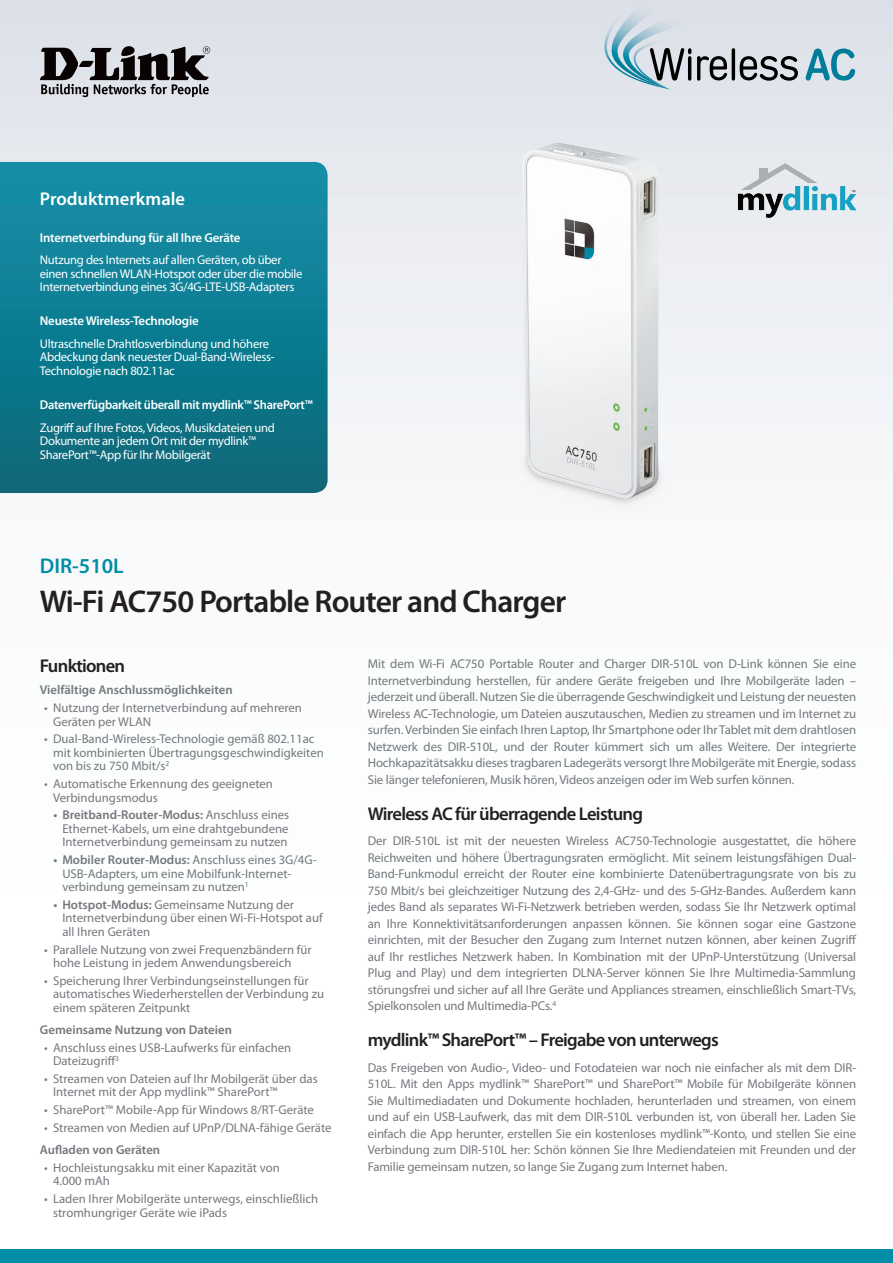
<style>
.page{position:relative;width:893px;height:1263px;background:#fff}
.page>*{position:absolute;margin:0;border:0;box-sizing:border-box;transform-origin:0 0}
.Product_Name__Cover{font:600 31.5px "Myriad Pro";letter-spacing:-.025em;color:#231f20}
.Model_Number__Cover{font:600 21.3px "Myriad Pro";color:#008da8}
.Description_Topic{font:600 18.6px "Myriad Pro";letter-spacing:-.04em;color:#231f20}
.Highlights_Title{font:600 18.6px "Myriad Pro";color:#fff}
.Features_Title{font:600 18.6px "Myriad Pro";letter-spacing:-.04em;color:#231f20}
.Description_Text{font:12.9px/16.5px "Myriad Pro";letter-spacing:-.01em;color:#74787d;text-align:justify}
.Highlights_Category{font:600 12.9px "Myriad Pro";letter-spacing:-.02em;color:#fff}
.t1{font:12.75px/13.5px "Myriad Pro";color:#74787d}
.Features_Category{font:600 12.75px "Myriad Pro";color:#74787d}
.Highlights_Text{font:12.6px/13.5px "Myriad Pro";letter-spacing:-.025em;color:#fff}
.s1{font-weight:600}
</style>
<div class="page">
<div style="left:0;top:0;width:893px;height:1084px;background:linear-gradient(to bottom,#e3e6ec,#fff)"></div>
<div style="left:0;top:1249px;width:893px;height:14px;background:#008da8"></div>
<svg style="left:0;top:162px;width:328px;height:331px;background:#0f7c90"></svg>
<svg style="left:40px;top:46px;width:170px;height:51px;background:#807f83"></svg>
<img style="left:486px;top:108px;width:209px;height:423px">
<img style="left:726px;top:147px;width:140px;height:85px">
<img style="left:602px;top:8px;width:47px;height:82px">
<img style="left:609px;top:0;width:94px;height:86px">
<svg style="left:650px;top:48px;width:41px;height:42px;background:#969ca1"></svg>
<svg style="left:697px;top:48px;width:101px;height:33px;background:#9a9ca1"></svg>
<svg style="left:806px;top:49px;width:49px;height:32px;background:#7eb6c7"></svg>
<p class="Highlights_Title" style="left:40px;top:187px;width:147px">Produktmerkmale</p>
<p class="Highlights_Category" style="left:40px;top:229px;width:202px">Internetverbindung für all Ihre Geräte</p>
<p class="Highlights_Text" style="left:40px;top:253px;width:264px">Nutzung des Internets auf allen Geräten, ob über einen schnellen WLAN-Hotspot oder über die mobile<br>Internetverbindung eines 3G/4G-LTE-USB-Adapters</p>
<p class="Highlights_Category" style="left:40px;top:313px;width:160px">Neueste Wireless-Technologie</p>
<p class="Highlights_Text" style="left:40px;top:337px;width:236px">Ultraschnelle Drahtlosverbindung und höhere<br>Abdeckung dank neuester Dual-Band-Wireless-<br>Technologie nach 802.11ac</p>
<p class="Highlights_Category" style="left:40px;top:397px;width:274px">Datenverfügbarkeit überall mit mydlink™ SharePort™</p>
<p class="Highlights_Text" style="left:40px;top:421px;width:237px">Zugriff auf Ihre Fotos, Videos, Musikdateien und<br>Dokumente an jedem Ort mit der mydlink™<br>SharePort™-App für Ihr Mobilgerät</p>
<p class="Model_Number__Cover" style="left:40px;top:552px;width:85px">DIR-510L</p>
<p class="Product_Name__Cover" style="left:40px;top:582px;width:528px">Wi-Fi AC750 Portable Router and Charger</p>
<p class="Features_Title" style="left:40px;top:654px;width:87px">Funktionen</p>
<p class="Features_Category" style="left:40px;top:682px;width:194px">Vielfältige Anschlussmöglichkeiten</p>
<p class="t1" style="left:53px;top:701px;width:250px;text-indent:-9px">• Nutzung der Internetverbindung auf mehreren<br>Geräten per WLAN</p>
<p class="t1" style="left:53px;top:732px;width:272px;text-indent:-9px">• Dual-Band-Wireless-Technologie gemäß 802.11ac mit kombinierten Übertragungsgeschwindigkeiten von bis zu 750 Mbit/s<sup>2</sup></p>
<p class="t1" style="left:53px;top:777px;width:221px;text-indent:-9px">• Automatische Erkennung des geeigneten<br>Verbindungsmodus</p>
<p class="t1" style="left:62px;top:808px;width:228px;text-align:justify;text-indent:-9px"><span class="s1">• Breitband-Router-Modus:</span> Anschluss eines Ethernet-Kabels, um eine drahtgebundene Internetverbindung gemeinsam zu nutzen</p>
<p class="t1" style="left:62px;top:853px;width:256px;text-indent:-9px"><span class="s1">• Mobiler Router-Modus:</span> Anschluss eines 3G/4G-<br>USB-Adapters, um eine Mobilfunk-Internet&shy;verbindung gemeinsam zu nutzen<sup>1</sup></p>
<p class="t1" style="left:62px;top:898px;width:262px;text-indent:-9px"><span class="s1">• Hotspot-Modus:</span> Gemeinsame Nutzung der<br>Internetverbindung über einen Wi-Fi-Hotspot auf all Ihren Geräten</p>
<p class="t1" style="left:53px;top:942px;width:260px;text-indent:-9px">• Parallele Nutzung von zwei Frequenzbändern für hohe Leistung in jedem Anwendungsbereich</p>
<p class="t1" style="left:53px;top:974px;width:273px;text-indent:-9px">• Speicherung Ihrer Verbindungseinstellungen für automatisches Wiederherstellen der Verbindung zu einem späteren Zeitpunkt</p>
<p class="Features_Category" style="left:40px;top:1021px;width:194px">Gemeinsame Nutzung von Dateien</p>
<p class="t1" style="left:53px;top:1040px;width:240px;text-indent:-9px">• Anschluss eines USB-Laufwerks für einfachen<br>Dateizugriff<sup>3</sup></p>
<p class="t1" style="left:53px;top:1072px;width:266px;text-indent:-9px">• Streamen von Dateien auf Ihr Mobilgerät über das<br>Internet mit der App mydlink™ SharePort™</p>
<p class="t1" style="left:44px;top:1103px;width:271px">• SharePort™ Mobile-App für Windows 8/RT-Geräte</p>
<p class="t1" style="left:44px;top:1121px;width:289px">• Streamen von Medien auf UPnP/DLNA-fähige Geräte</p>
<p class="Features_Category" style="left:40px;top:1141px;width:122px">Aufladen von Geräten</p>
<p class="t1" style="left:53px;top:1160px;width:228px;text-indent:-9px">• Hochleistungsakku mit einer Kapazität von<br>4.000 mAh</p>
<p class="t1" style="left:53px;top:1192px;width:267px;text-indent:-9px">• Laden Ihrer Mobilgeräte unterwegs, einschließlich stromhungriger Geräte wie iPads</p>
<p class="Description_Text" style="left:368px;top:655px;width:490px">Mit dem Wi-Fi AC750 Portable Router and Charger DIR-510L von D-Link können Sie eine Internetverbindung herstellen, für andere Geräte freigeben und Ihre Mobilgeräte laden – jederzeit und überall. Nutzen Sie die überragende Geschwindigkeit und Leistung der neuesten Wireless AC-Technologie, um Dateien auszutauschen, Medien zu streamen und im Internet zu surfen. Verbinden Sie einfach Ihren Laptop, Ihr Smartphone oder Ihr Tablet mit dem drahtlosen Netzwerk des DIR-510L, und der Router kümmert sich um alles Weitere. Der integrierte Hochkapazitätsakku dieses tragbaren Ladegeräts versorgt Ihre Mobilgeräte mit Energie, sodass Sie länger telefonieren, Musik hören, Videos anzeigen oder im Web surfen können.</p>
<p class="Description_Topic" style="left:368px;top:801px;width:277px">Wireless AC für überragende Leistung</p>
<p class="Description_Text" style="left:368px;top:832px;width:490px">Der DIR-510L ist mit der neuesten Wireless AC750-Technologie ausgestattet, die höhere Reichweiten und höhere Übertragungsraten ermöglicht. Mit seinem leistungsfähigen Dual-Band-Funkmodul erreicht der Router eine kombinierte Datenübertragungsrate von bis zu 750 Mbit/s bei gleichzeitiger Nutzung des 2,4-GHz- und des 5-GHz-Bandes. Außerdem kann jedes Band als separates Wi-Fi-Netzwerk betrieben werden, sodass Sie Ihr Netzwerk optimal an Ihre Konnektivitätsanforderungen anpassen können. Sie können sogar eine Gastzone einrichten, mit der Besucher den Zugang zum Internet nutzen können, aber keinen Zugriff auf Ihr restliches Netzwerk haben. In Kombination mit der UPnP-Unterstützung (Universal Plug and Play) und dem integrierten DLNA-Server können Sie Ihre Multimedia-Sammlung störungsfrei und sicher auf all Ihre Geräte und Appliances streamen, einschließlich Smart-TVs, Spielkonsolen und Multimedia-PCs.<sup>4</sup></p>
<p class="Description_Topic" style="left:368px;top:1028px;width:352px">mydlink™ SharePort™ – Freigabe von unterwegs</p>
<p class="Description_Text" style="left:368px;top:1059px;width:490px">Das Freigeben von Audio-, Video- und Fotodateien war noch nie einfacher als mit dem DIR-510L. Mit den Apps mydlink™ SharePort™ und SharePort™ Mobile für Mobilgeräte können Sie Multimediadaten und Dokumente hochladen, herunterladen und streamen, von einem und auf ein USB-Laufwerk, das mit dem DIR-510L verbunden ist, von überall her. Laden Sie einfach die App herunter, erstellen Sie ein kostenloses mydlink™-Konto, und stellen Sie eine Verbindung zum DIR-510L her: Schön können Sie Ihre Mediendateien mit Freunden und der Familie gemeinsam nutzen, so lange Sie Zugang zum Internet haben.</p>
</div>
